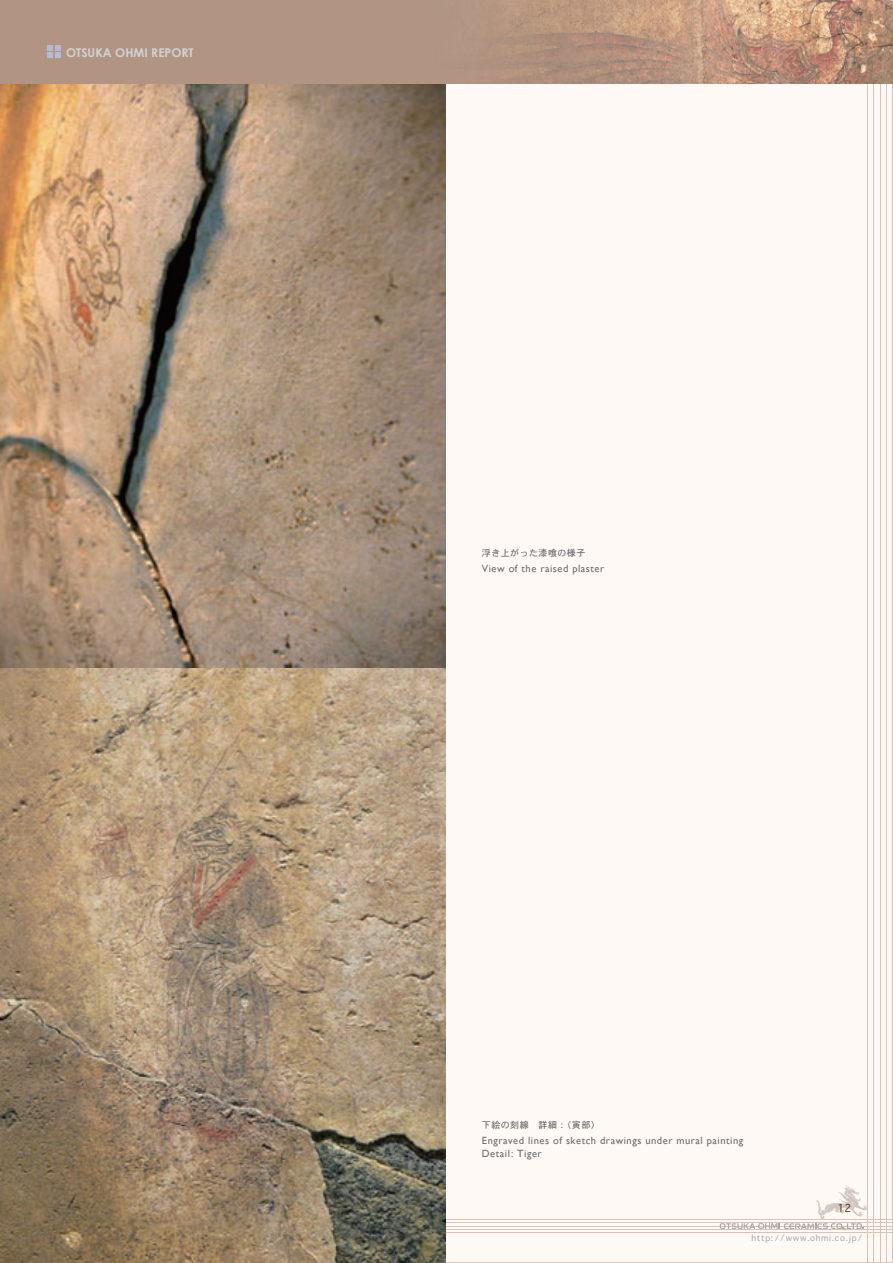
<style>
.page{position:relative;width:893px;height:1263px;background:#fff}
.page>*{position:absolute;margin:0;border:0;box-sizing:border-box;transform-origin:0 0}
.t1{font:700 12.15px "Century Gothic";color:#d1d2d4}
.t2{font:10.5px/13.5px "Gill Sans";letter-spacing:.05em;color:#6c6d70}
.t3{font:10.5px "Osaka";color:#603711}
.t4{font:9px "Osaka";letter-spacing:.05em;color:#6c6d70}
.t5{font:8.25px "Osaka";letter-spacing:.075em;color:#a8a9ad}
</style>
<div class="page">
<div style="left:446px;top:83px;width:447px;height:1180px;background:#fef9f5"></div>
<svg style="left:720px;top:1185px;width:147px;height:45px"></svg>
<img style="left:0;top:83px;width:446px;height:1180px">
<img style="left:0;top:0;width:893px;height:83px">
<svg style="left:48px;top:45px;width:12px;height:13px"></svg>
<p class="t1" style="left:66px;top:45px;width:129px">OTSUKA OHMI REPORT</p>
<p class="t4" style="left:482px;top:547px;width:105px">浮き上がった漆喰の様子</p>
<p class="t2" style="left:482px;top:562px;width:124px">View of the raised plaster</p>
<p class="t4" style="left:482px;top:1118px;width:119px">下絵の刻線　詳細：（寅部）</p>
<p class="t2" style="left:482px;top:1133px;width:263px">Engraved lines of sketch drawings under mural painting<br>Detail: Tiger</p>
<p class="t3" style="left:837px;top:1201px;width:16px">12</p>
<p class="t5" style="left:751px;top:1232px;width:112px">http://www.ohmi.co.jp/</p>
</div>
